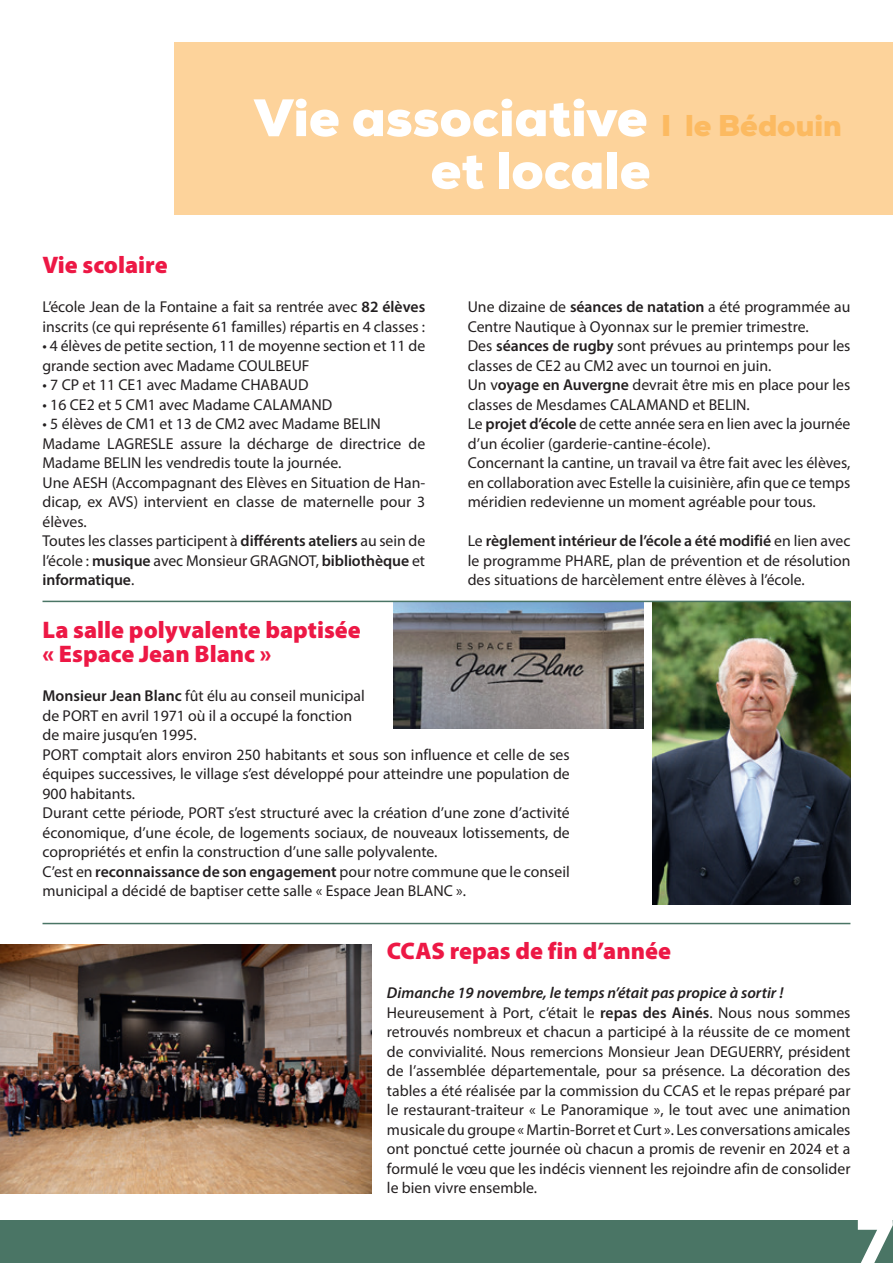
<style>
.page{position:relative;width:893px;height:1263px;background:#fff}
.page>*{position:absolute;margin:0;border:0;box-sizing:border-box;transform-origin:0 0}
.t1{font:900 63px "Nexa";color:#fff}
.t2{font:900 52.5px/52.5px "Nexa";color:#fff;text-align:center}
.t3{font:900 24px/24px "Myriad Pro";color:#ed1845}
.t4{font:15.75px/19.5px "Myriad Pro";color:#231f20}
.s1{font-size:30px;color:#fcba61}
.s2{font-weight:600}
.s3{font-weight:600;font-style:italic}
</style>
<div class="page">
<div style="left:0;top:1220px;width:893px;height:43px;background:#4a7565"></div>
<div style="left:174px;top:43px;width:719px;height:172px;background:#fdd39b"></div>
<img style="left:652px;top:602px;width:198px;height:302px">
<img style="left:394px;top:602px;width:249px;height:126px">
<hr style="left:43px;top:601px;width:807px;height:1px;background:#4a7565">
<img style="left:0;top:944px;width:371px;height:249px">
<hr style="left:43px;top:923px;width:807px;height:1px;background:#4a7565">
<h2 class="t2" style="left:254px;top:92px;width:589px">Vie associative <span class="s1">I le Bédouin </span>et locale</h2>
<h3 class="t3" style="left:43px;top:252px;width:127px">Vie scolaire</h3>
<p class="t4" style="left:43px;top:297px;width:384px">L’école Jean de la Fontaine a fait sa rentrée avec <span class="s2">82 élèves </span>inscrits (ce qui représente 61 familles) répartis en 4 classes :</p>
<p class="t4" style="left:43px;top:336px;width:384px">• 4 élèves de petite section, 11 de moyenne section et 11 de grande section avec Madame COULBEUF</p>
<p class="t4" style="left:43px;top:375px;width:268px">• 7 CP et 11 CE1 avec Madame CHABAUD</p>
<p class="t4" style="left:43px;top:394px;width:291px">• 16 CE2 et 5 CM1 avec Madame CALAMAND</p>
<p class="t4" style="left:43px;top:414px;width:384px">• 5 élèves de CM1 et 13 de CM2 avec Madame BELIN Madame LAGRESLE assure la décharge de directrice de Madame BELIN les vendredis toute la journée.<br>Une AESH (Accompagnant des Elèves en Situation de Han&shy;dicap, ex AVS) intervient en classe de maternelle pour 3 élèves.<br>Toutes les classes participent à <span class="s2">différents ateliers</span> au sein de l’école : <span class="s2">musique</span> avec Monsieur GRAGNOT, <span class="s2">bibliothèque</span> et <span class="s2">informatique</span>.</p>
<p class="t4" style="left:468px;top:297px;width:384px">Une dizaine de <span class="s2">séances de natation</span> a été programmée au Centre Nautique à Oyonnax sur le premier trimestre.<br>Des <span class="s2">séances de rugby</span> sont prévues au printemps pour les classes de CE2 au CM2 avec un tournoi en juin.<br>Un v<span class="s2">oyage en Auvergne</span> devrait être mis en place pour les classes de Mesdames CALAMAND et BELIN.<br>Le <span class="s2">projet d’école</span> de cette année sera en lien avec la journée d’un écolier (garderie-cantine-école).<br>Concernant la cantine, un travail va être fait avec les élèves, en collaboration avec Estelle la cuisinière, afin que ce temps méridien redevienne un moment agréable pour tous.</p>
<p class="t4" style="left:468px;top:531px;width:384px;text-align:justify">Le <span class="s2">règlement intérieur de l’école a été modifié</span> en lien avec le programme PHARE, plan de prévention et de résolution des situations de harcèlement entre élèves à l’école.</p>
<h3 class="t3" style="left:43px;top:617px;width:320px">La salle polyvalente baptisée « Espace Jean Blanc »</h3>
<p class="t4" style="left:43px;top:686px;width:529px"><span class="s2">Monsieur Jean Blanc</span> fût élu au conseil municipal<br>de PORT en avril 1971 où il a occupé la fonction<br>de maire jusqu’en 1995.<br>PORT comptait alors environ 250 habitants et sous son influence et celle de ses équipes successives, le village s’est développé pour atteindre une population de 900 habitants.<br>Durant cette période, PORT s’est structuré avec la création d’une zone d’activité économique, d’une école, de logements sociaux, de nouveaux lotissements, de copropriétés et enfin la construction d’une salle polyvalente.<br>C’est en <span class="s2">reconnaissance de son engagement</span> pour notre commune que le conseil municipal a décidé de baptiser cette salle « Espace Jean BLANC ».</p>
<h3 class="t3" style="left:387px;top:938px;width:285px">CCAS repas de fin d’année</h3>
<p class="t4" style="left:387px;top:983px;width:465px"><span class="s3">Dimanche 19 novembre, le temps n’était pas propice à sortir !<br></span>Heureusement à Port, c’était le <span class="s2">repas des Ainés</span>. Nous nous sommes retrouvés nombreux et chacun a participé à la réussite de ce moment de convivialité. Nous remercions Monsieur Jean DEGUERRY, président de l’assemblée départementale, pour sa présence. La décoration des tables a été réalisée par la commission du CCAS et le repas préparé par le restaurant-traiteur « Le Panoramique », le tout avec une animation musicale du groupe « Martin-Borret et Curt ». Les conversations amicales ont ponctué cette journée où chacun a promis de revenir en 2024 et a formulé le vœu que les indécis viennent les rejoindre afin de consolider le bien vivre ensemble.</p>
<h1 class="t1" style="left:856px;top:1201px;width:39px">7</h1>
</div>
